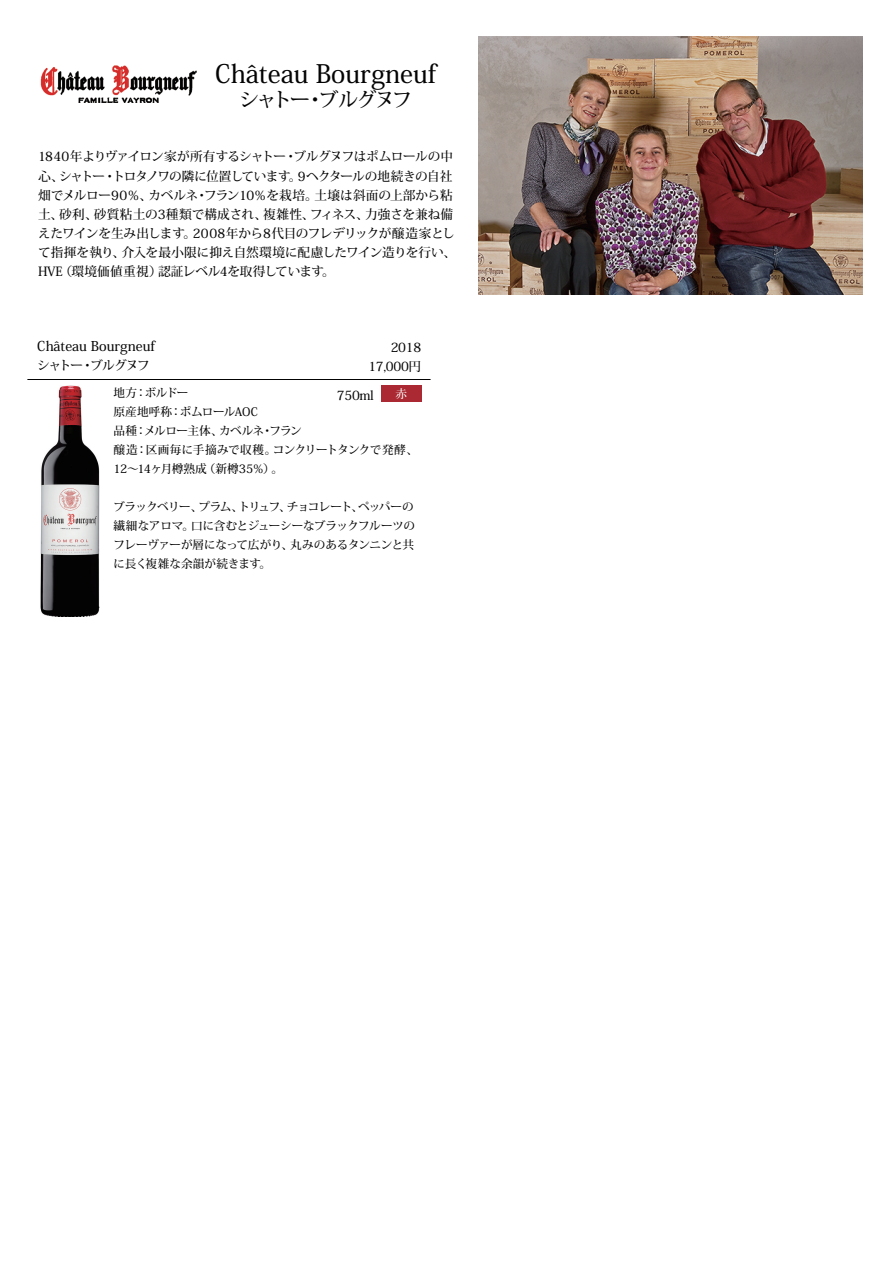
<style>
.page{position:relative;width:893px;height:1263px;background:#fff}
.page>*{position:absolute;margin:0;border:0;box-sizing:border-box;transform-origin:0 0}
.t1{font:500 25.35px "Koz Min Pr 6 N";color:#030303}
.t2{font:500 20.1px "Koz Min Pr 6 N";letter-spacing:-.1em;color:#030303}
.t3{font:500 13.5px "Koz Min Pr 6 N";color:#030303}
.t4{font:500 12.75px/19px "Koz Min Pr 6 N";letter-spacing:-.025em;color:#030303;text-align:right}
.t5{font:500 12.75px "Koz Min Pr 6 N";letter-spacing:-.09em;color:#030303}
.t6{font:500 11.7px/19px "Koz Min Pr 6 N";letter-spacing:-.035em;color:#030303}
.t7{font:500 11.7px "Koz Min Pr 6 N";color:#fff}
</style>
<div class="page">
<img style="left:478px;top:36px;width:384px;height:259px">
<div style="left:381px;top:385px;width:40px;height:17px;background:#ab2932"></div>
<img style="left:40px;top:385px;width:60px;height:231px">
<hr style="left:27px;top:379px;width:403px;height:1px;background:#030303">
<img style="left:41px;top:65px;width:155px;height:38px">
<h1 class="t1" style="left:215px;top:60px;width:223px">Château Bourgneuf</h1>
<h2 class="t2" style="left:239px;top:89px;width:175px">シャトー・ブルグヌフ</h2>
<p class="t4" style="left:38px;top:148px;width:420px;text-align:left">1840年よりヴァイロン家が所有するシャトー・ブルグヌフはポムロールの中心、シャトー・トロタノワの隣に位置しています。9ヘクタールの地続きの自社畑でメルロー90％、カベルネ・フラン10％を栽培。土壌は斜面の上部から粘土、砂利、砂質粘土の3種類で構成され、複雑性、フィネス、力強さを兼ね備えたワインを生み出します。2008年から8代目のフレデリックが醸造家として指揮を執り、介入を最小限に抑え自然環境に配慮したワイン造りを行い、HVE（環境価値重視）認証レベル4を取得しています。</p>
<p class="t3" style="left:37px;top:339px;width:119px">Château Bourgneuf</p>
<p class="t5" style="left:37px;top:358px;width:114px">シャトー・ブルグヌフ</p>
<p class="t6" style="left:114px;top:383px;width:306px">地方：ボルドー<br>原産地呼称：ポムロールAOC<br>品種：メルロー主体、カベルネ・フラン<br>醸造：区画毎に手摘みで収穫。コンクリートタンクで発酵、<br>12～14ヶ月樽熟成（新樽35％）。</p>
<p class="t6" style="left:114px;top:498px;width:303px;text-align:justify">ブラックベリー、プラム、トリュフ、チョコレート、ペッパーの繊細なアロマ。口に含むとジューシーなブラックフルーツのフレーヴァーが層になって広がり、丸みのあるタンニンと共に長く複雑な余韻が続きます。</p>
<p class="t4" style="left:368px;top:338px;width:54px">2018<br>17,000円</p>
<p class="t7" style="left:395px;top:387px;width:13px">赤</p>
<p class="t4" style="left:337px;top:386px;width:38px">750ml</p>
</div>
